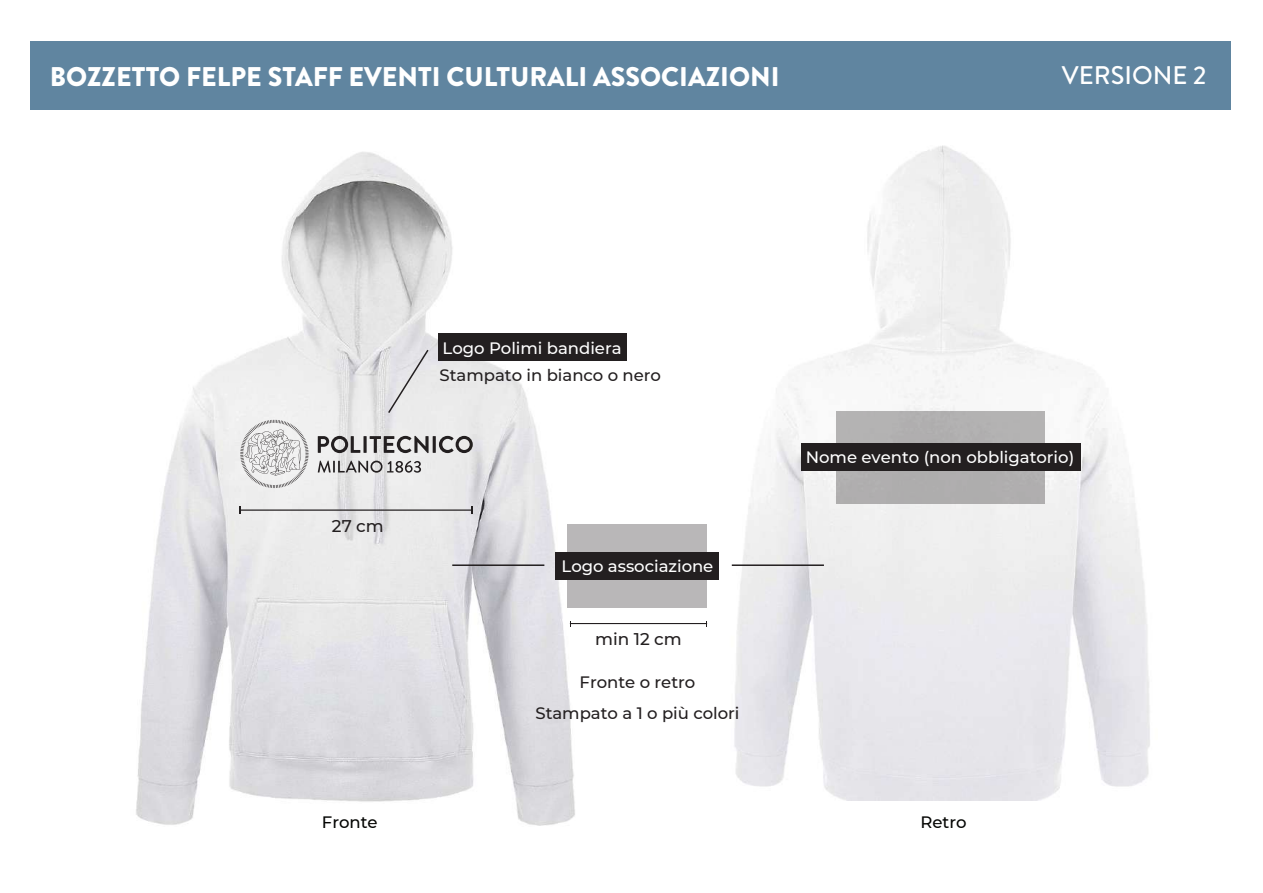
<style>
.page{position:relative;width:1263px;height:893px;background:#fff}
.page>*{position:absolute;margin:0;border:0;box-sizing:border-box;transform-origin:0 0}
.t1{font:900 27px "Brandon Grotesque";color:#fff}
.t2{font:500 25.5px "Brandon Grotesque";color:#fff}
.t3{font:500 16.95px "Montserrat";color:#231f20}
.t4{font:500 16.5px "Montserrat";color:#fff}
.t5{font:500 16.5px/30.3px "Montserrat";color:#231f20;text-align:center}
.t6{font:500 16.5px "Montserrat";color:#040503}
</style>
<div class="page">
<img style="left:731px;top:145px;width:419px;height:655px">
<img style="left:136px;top:152px;width:444px;height:674px">
<svg style="left:387px;top:348px;width:43px;height:67px;background:#dedde0"></svg>
<div style="left:438px;top:334px;width:188px;height:27px;background:#231f20"></div>
<hr style="left:240px;top:509px;width:232px;height:2px;background:#231f20">
<svg style="left:318px;top:461px;width:103px;height:12px"></svg>
<svg style="left:318px;top:436px;width:155px;height:17px;background:#989697"></svg>
<svg style="left:240px;top:420px;width:69px;height:68px"></svg>
<div style="left:30px;top:42px;width:1200px;height:68px;background:#6085a0"></div>
<hr style="left:570px;top:623px;width:137px;height:1px;background:#231f20">
<div style="left:568px;top:524px;width:139px;height:84px;background:#b9b7b8"></div>
<div style="left:556px;top:552px;width:163px;height:28px;background:#231f20"></div>
<hr style="left:452px;top:564px;width:92px;height:2px;background:#231f20">
<hr style="left:732px;top:564px;width:92px;height:2px;background:#231f20">
<div style="left:836px;top:411px;width:209px;height:93px;background:#b0aeaf"></div>
<div style="left:801px;top:443px;width:279px;height:28px;background:#231f20"></div>
<h1 class="t1" style="left:50px;top:57px;width:731px">BOZZETTO FELPE STAFF EVENTI CULTURALI ASSOCIAZIONI</h1>
<h2 class="t2" style="left:1062px;top:58px;width:146px">VERSIONE 2</h2>
<p class="t3" style="left:332px;top:514px;width:53px">27 cm</p>
<p class="t4" style="left:443px;top:336px;width:180px">Logo Polimi bandiera</p>
<p class="t5" style="left:440px;top:360px;width:223px">Stampato in bianco o nero</p>
<p class="t4" style="left:561px;top:555px;width:153px">Logo associazione</p>
<p class="t3" style="left:595px;top:627px;width:88px">min 12 cm</p>
<p class="t5" style="left:535px;top:667px;width:206px">Fronte o retro<br>Stampato a 1 o più colori</p>
<p class="t4" style="left:806px;top:446px;width:270px">Nome evento (non obbligatorio)</p>
<p class="t6" style="left:322px;top:811px;width:57px">Fronte</p>
<p class="t6" style="left:920px;top:811px;width:48px">Retro</p>
</div>
